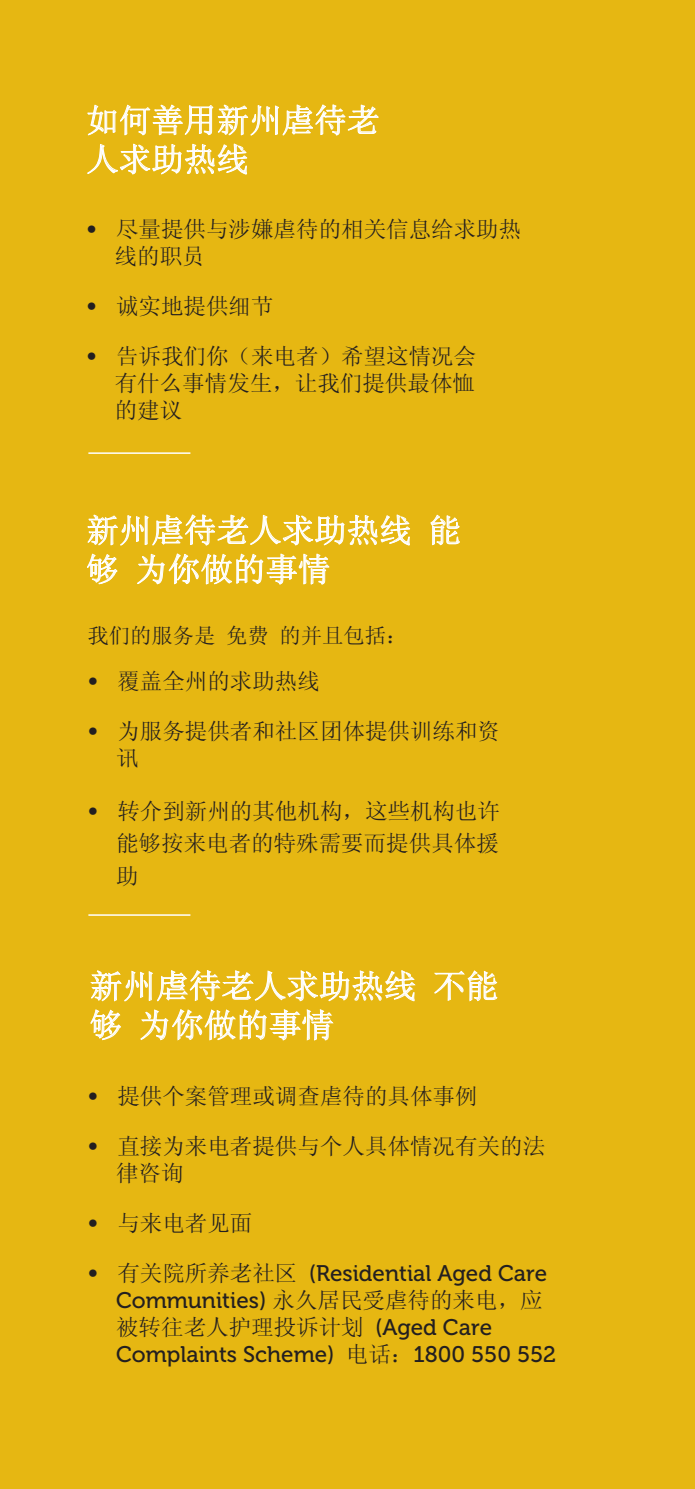
<style>
.page{position:relative;width:695px;height:1489px;background:#fff}
.page>*{position:absolute;margin:0;border:0;box-sizing:border-box;transform-origin:0 0}
.t1{font:32.5px/39px "Sim Sun";color:#fff}
.t2{font:22.5px/27px "Sim Sun";color:#231f20}
.t3{font:22.5px/27px "Museo 500";color:#231f20;text-align:right}
.t4{font:21.25px "Sim Sun";color:#231f20}
.s1{font-family:"Museo Sans 100"}
.s2{font-family:"Sim Sun"}
.s3{font-family:"Museo 500"}
</style>
<div class="page">
<div style="left:0;top:0;width:694px;height:1488px;background:#e6b712"></div>
<hr style="left:88px;top:452px;width:102px;height:2px;background:#fff">
<hr style="left:88px;top:914px;width:102px;height:1px;background:#fff">
<svg style="left:87px;top:104px;width:292px;height:32px"></svg>
<svg style="left:87px;top:143px;width:161px;height:32px"></svg>
<svg style="left:87px;top:514px;width:324px;height:32px"></svg>
<svg style="left:430px;top:514px;width:30px;height:32px"></svg>
<svg style="left:87px;top:553px;width:31px;height:32px"></svg>
<svg style="left:137px;top:553px;width:193px;height:32px"></svg>
<svg style="left:90px;top:970px;width:326px;height:32px"></svg>
<svg style="left:434px;top:970px;width:64px;height:31px"></svg>
<svg style="left:90px;top:1009px;width:31px;height:31px"></svg>
<svg style="left:140px;top:1009px;width:194px;height:32px"></svg>
<h1 class="t1" style="left:86px;top:100px;width:294px">如何善用新州虐待老人求助热线</h1>
<p class="t2" style="left:115px;top:215px;width:408px;text-indent:-28px"><span class="s1">∞</span> 尽量提供与涉嫌虐待的相关信息给求助热线的职员</p>
<p class="t2" style="left:86px;top:292px;width:189px"><span class="s1">∞</span> 诚实地提供细节</p>
<p class="t2" style="left:115px;top:342px;width:363px;text-align:justify;text-indent:-28px"><span class="s1">∞</span> 告诉我们你（来电者）希望这情况会有什么事情发生，让我们提供最体恤的建议</p>
<h1 class="t1" style="left:86px;top:510px;width:376px">新州虐待老人求助热线 能够 为你做的事情</h1>
<p class="t4" style="left:88px;top:625px;width:321px">我们的服务是 免费 的并且包括：</p>
<p class="t2" style="left:88px;top:668px;width:234px"><span class="s1">∞</span> 覆盖全州的求助热线</p>
<p class="t2" style="left:116px;top:718px;width:385px;text-indent:-28px"><span class="s1">∞</span> 为服务提供者和社区团体提供训练和资讯</p>
<p class="t2" style="left:116px;top:794px;width:385px;line-height:32.5px;text-align:justify;text-indent:-28px"><span class="s1">∞</span> 转介到新州的其他机构，这些机构也许能够按来电者的特殊需要而提供具体援助</p>
<h1 class="t1" style="left:90px;top:966px;width:410px">新州虐待老人求助热线 不能够 为你做的事情</h1>
<p class="t2" style="left:88px;top:1082px;width:391px"><span class="s1">∞</span> 提供个案管理或调查虐待的具体事例</p>
<p class="t2" style="left:116px;top:1132px;width:430px;text-indent:-28px"><span class="s1">∞</span> 直接为来电者提供与个人具体情况有关的法律咨询</p>
<p class="t2" style="left:88px;top:1209px;width:166px"><span class="s1">∞</span> 与来电者见面</p>
<p class="t3" style="left:88px;top:1259px;width:461px"><span class="s1">∞</span> <span class="s2">有关院所养老社区</span> (Residential Aged Care<br>Communities) <span class="s2">永久居民受虐待的来电，应</span></p>
<p class="t2" style="left:116px;top:1313px;width:377px">被转往老人护理投诉计划 <span class="s3">(Aged Care</span></p>
<p class="t3" style="left:116px;top:1340px;width:441px">Complaints Scheme) <span class="s2">电话：</span>1800 550 552</p>
</div>
